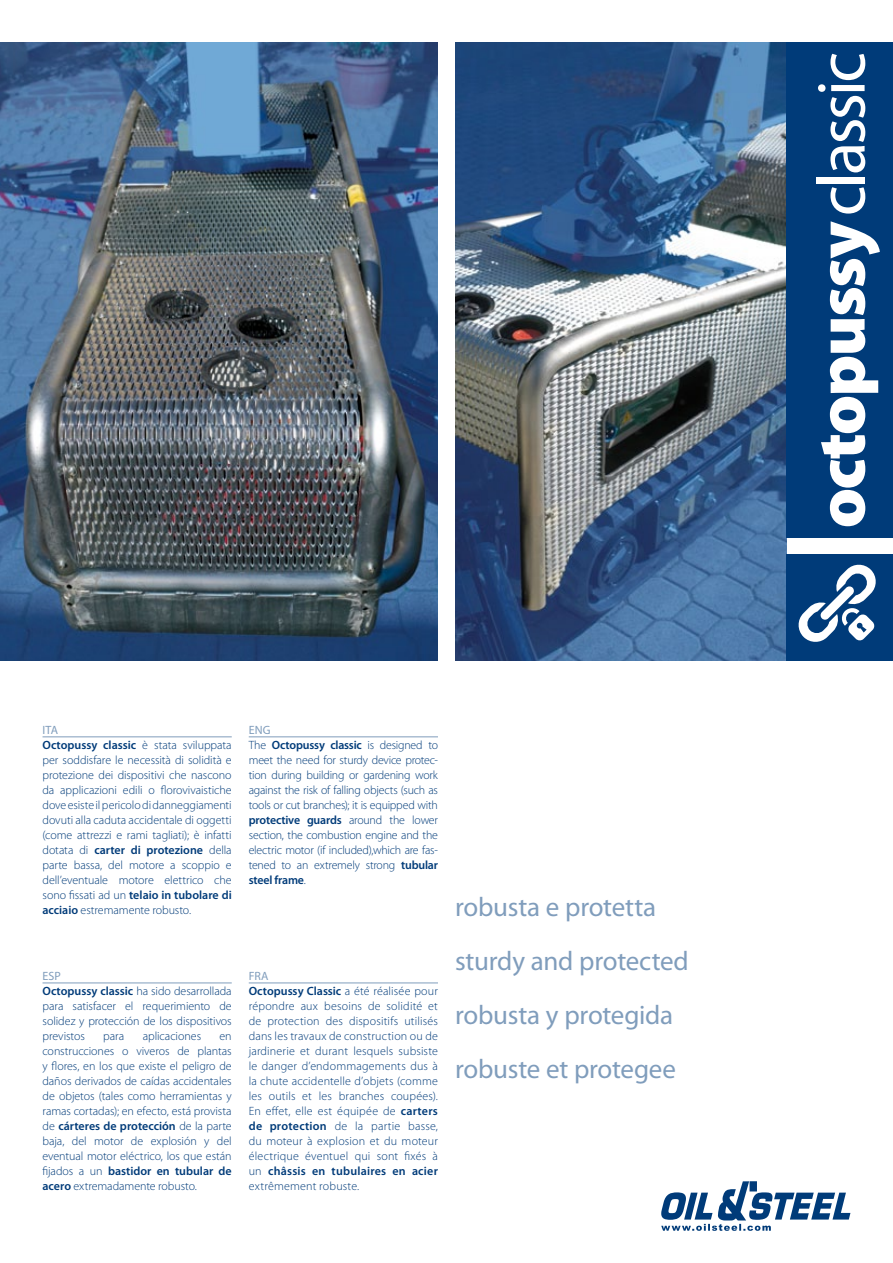
<style>
.page{position:relative;width:893px;height:1263px;background:#fff}
.page>*{position:absolute;margin:0;border:0;box-sizing:border-box;transform-origin:0 0}
.t1{font:900 69px "Myriad Pro";letter-spacing:-.03em;color:#fff}
.t2{font:27px/54px "Myriad Pro";letter-spacing:-.01em;color:#809dbc}
.t3{font:300 12px/15px "Myriad Pro";color:#003b79}
.t4{font:300 12px/15px "Myriad Pro";letter-spacing:-.02em;color:#003b79}
.s1{font-weight:400;color:#809dbc}
.s2{font-weight:600}
.s3{font-weight:400}
</style>
<div class="page">
<img style="left:455px;top:43px;width:332px;height:618px">
<img style="left:0;top:43px;width:438px;height:618px">
<svg style="left:661px;top:1181px;width:189px;height:50px"></svg>
<div style="left:787px;top:555px;width:106px;height:106px;background:#003b79"></div>
<div style="left:787px;top:43px;width:106px;height:495px;background:#003b79"></div>
<hr style="left:43px;top:736px;width:189px;height:1px;background:#809dbc">
<hr style="left:249px;top:982px;width:189px;height:1px;background:#809dbc">
<hr style="left:249px;top:736px;width:189px;height:1px;background:#809dbc">
<hr style="left:43px;top:982px;width:189px;height:1px;background:#809dbc">
<svg style="left:798px;top:564px;width:78px;height:78px"></svg>
<p class="t3" style="left:43px;top:723px;width:191px"><span class="s1">ITA<br></span><span class="s2">Octopussy classic</span> è stata sviluppata per soddisfare le necessità di solidità e protezione dei dispositivi che nascono da applicazioni edili o florovivaistiche dove esiste il pericolo di danneggiamenti dovuti alla caduta accidentale di oggetti (come attrezzi e rami tagliati); è infatti dotata di <span class="s2">carter di protezione</span> della parte bassa, del motore a scoppio e dell’eventuale motore elettrico che sono fissati ad un <span class="s2">telaio in tubolare di acciaio</span> estremamente robusto.</p>
<p class="t4" style="left:249px;top:723px;width:191px"><span class="s1">ENG<br></span>The <span class="s2">Octopussy classic</span> is designed to meet the need for sturdy device protec&shy;tion during building or gardening work against the risk of falling objects (such as tools or cut branches); it is equipped with <span class="s2">protective guards</span> around the lower section, the combustion engine and the electric motor (if included),which are fas&shy;tened to an extremely strong <span class="s2">tubular steel frame</span>.</p>
<p class="t3" style="left:43px;top:969px;width:191px"><span class="s1">ESP<br></span><span class="s2">Octopussy classic</span> ha sido desarrollada para satisfacer el requerimiento de solidez y protección de los dispositivos previstos</p>
<p class="t3" style="left:103px;top:1029px;width:23px">para</p>
<p class="t3" style="left:143px;top:1029px;width:60px">aplicaciones</p>
<p class="t3" style="left:43px;top:1029px;width:191px;text-align:justify;text-indent:177px">en construcciones o viveros de plantas y flores, en los que existe el peligro de daños derivados de caídas accidentales de objetos (tales como herramientas y ramas cortadas); en efecto, está provista de <span class="s2">cárteres de protección</span> de la parte baja, del motor de explosión y del eventual motor eléctrico, los que están fijados a un <span class="s2">bastidor en tubular de acero</span> extremadamente robusto.</p>
<p class="t3" style="left:249px;top:969px;width:191px"><span class="s1">FRA<br></span><span class="s2">Octopussy Classic</span> a été réalisée pour répondre aux besoins de solidité et de protection des dispositifs utilisés dans les travaux de construction ou de jardinerie et durant lesquels subsiste le danger d’endommagements dus à la chute accidentelle d’objets (comme les outils et les branches coupées).<br>En effet, elle est équipée de <span class="s2">carters de protection</span> de la partie basse, du moteur à explosion et du moteur électrique éventuel qui sont fixés à un <span class="s2">châssis en tubulaires en acier </span>extrêmement robuste.</p>
<h2 class="t2" style="left:455px;top:880px;width:235px">robusta e protetta sturdy and protected robusta y protegida robuste et protegee</h2>
<h1 class="t1" style="left:795px;top:528px;width:478px;rotate:-90deg">octopussy<span class="s3">classic</span></h1>
</div>
